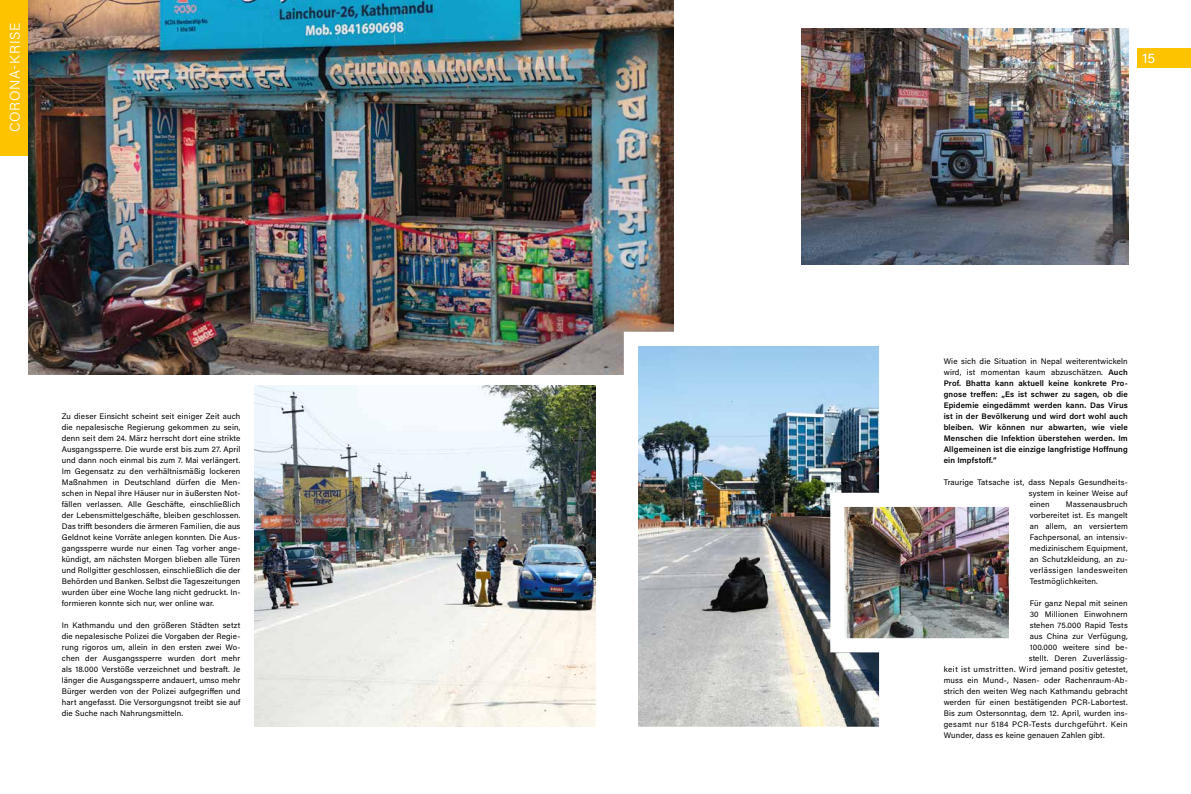
<style>
.page{position:relative;width:1191px;height:794px;background:#fff}
.page>*{position:absolute;margin:0;border:0;box-sizing:border-box;transform-origin:0 0}
.t1{font:300 14px "Acumin Pro";letter-spacing:.055em;color:#fff}
.t2{font:14px "Acumin Pro";color:#fff}
.t3{font:8px/11px "Acumin Pro";letter-spacing:.02em;color:#000;text-align:justify}
.t4{font:600 8px/11px "Acumin Pro";letter-spacing:.02em;color:#000;text-align:justify}
.t5{font:8px "Acumin Pro";letter-spacing:.05em;color:#000}
.s1{font-weight:400}
</style>
<div class="page">
<div style="left:1137px;top:48px;width:54px;height:20px;background:#fdc300"></div>
<img style="left:255px;top:386px;width:340px;height:340px">
<img style="left:802px;top:28px;width:326px;height:237px">
<div style="left:0;top:0;width:28px;height:156px;background:#fdc300"></div>
<img style="left:28px;top:0;width:645px;height:375px">
<img style="left:639px;top:347px;width:239px;height:379px">
<img style="left:845px;top:508px;width:163px;height:129px">
<h1 class="t1" style="left:5px;top:132px;width:111px;rotate:-90deg">CORONA-KRISE</h1>
<p class="t3" style="left:62px;top:410px;width:180px">Zu dieser Einsicht scheint seit einiger Zeit auch die nepalesische Regierung gekommen zu sein, denn seit dem 24. März herrscht dort eine strikte Ausgangssperre. Die wurde erst bis zum 27. April und dann noch einmal bis zum 7. Mai verlängert.<br>Im Gegensatz zu den verhältnismäßig lockeren Maßnahmen in Deutschland dürfen die Men&shy;schen in Nepal ihre Häuser nur in äußersten Not&shy;fällen verlassen. Alle Geschäfte, einschließlich der Lebensmittelgeschäfte, bleiben geschlossen.<br>Das trifft besonders die ärmeren Familien, die aus Geldnot keine Vorräte anlegen konnten. Die Aus&shy;gangssperre wurde nur einen Tag vorher ange&shy;kündigt, am nächsten Morgen blieben alle Türen und Rollgitter geschlossen, einschließlich die der Behörden und Banken. Selbst die Tageszeitungen wurden über eine Woche lang nicht gedruckt. In&shy;formieren konnte sich nur, wer online war.</p>
<p class="t3" style="left:62px;top:619px;width:180px">In Kathmandu und den größeren Städten setzt die nepalesische Polizei die Vorgaben der Regie&shy;rung rigoros um, allein in den ersten zwei Wo&shy;chen der Ausgangssperre wurden dort mehr als 18.000 Verstöße verzeichnet und bestraft. Je länger die Ausgangssperre andauert, umso mehr Bürger werden von der Polizei aufgegriffen und hart angefasst. Die Versorgungsnot treibt sie auf die Suche nach Nahrungsmitteln.</p>
<h1 class="t2" style="left:1142px;top:48px;width:14px">15</h1>
<p class="t4" style="left:943px;top:355px;width:186px"><span class="s1">Wie sich die Situation in Nepal weiterentwickeln wird, ist momentan kaum abzuschätzen.</span> Auch Prof. Bhatta kann aktuell keine konkrete Pro&shy;gnose treffen: „Es ist schwer zu sagen, ob die Epidemie eingedämmt werden kann. Das Virus ist in der Bevölkerung und wird dort wohl auch bleiben. Wir können nur abwarten, wie viele Menschen die Infektion überstehen werden. Im Allgemeinen ist die einzige langfristige Hoffnung ein Impfstoff.“</p>
<p class="t3" style="left:1028px;top:476px;width:101px;text-indent:-85px">Traurige Tatsache ist, dass Nepals Gesundheits&shy;system in keiner Weise auf einen</p>
<p class="t3" style="left:1029px;top:498px;width:100px;text-indent:36px">Massenausbruch vorbereitet ist. Es mangelt an allem, an versiertem Fachpersonal, an intensiv&shy;medizinischem Equipment, an Schutzkleidung, an zu&shy;verlässigen landesweiten Testmöglichkeiten.</p>
<p class="t3" style="left:1029px;top:597px;width:99px">Für ganz Nepal mit seinen</p>
<p class="t3" style="left:1029px;top:608px;width:99px">30 Millionen Einwohnern</p>
<p class="t3" style="left:1029px;top:619px;width:99px">stehen 75.000 Rapid Tests</p>
<p class="t3" style="left:1029px;top:630px;width:99px">aus China zur Verfügung,</p>
<p class="t3" style="left:1029px;top:641px;width:99px">100.000 weitere sind be-</p>
<p class="t3" style="left:1028px;top:652px;width:100px">stellt. Deren Zuverlässig-</p>
<p class="t3" style="left:943px;top:663px;width:186px">keit ist umstritten. Wird jemand positiv getestet,</p>
<p class="t3" style="left:943px;top:674px;width:186px">muss ein Mund-, Nasen- oder Rachenraum-Ab-</p>
<p class="t3" style="left:943px;top:685px;width:186px">strich den weiten Weg nach Kathmandu gebracht</p>
<p class="t3" style="left:943px;top:696px;width:185px">werden für einen bestätigenden PCR-Labortest.</p>
<p class="t3" style="left:943px;top:707px;width:186px">Bis zum Ostersonntag, dem 12. April, wurden ins-</p>
<p class="t5" style="left:943px;top:718px;width:186px">gesamt nur 5184 PCR-Tests durchgeführt. Kein</p>
<p class="t3" style="left:943px;top:729px;width:162px">Wunder, dass es keine genauen Zahlen gibt.</p>
</div>
